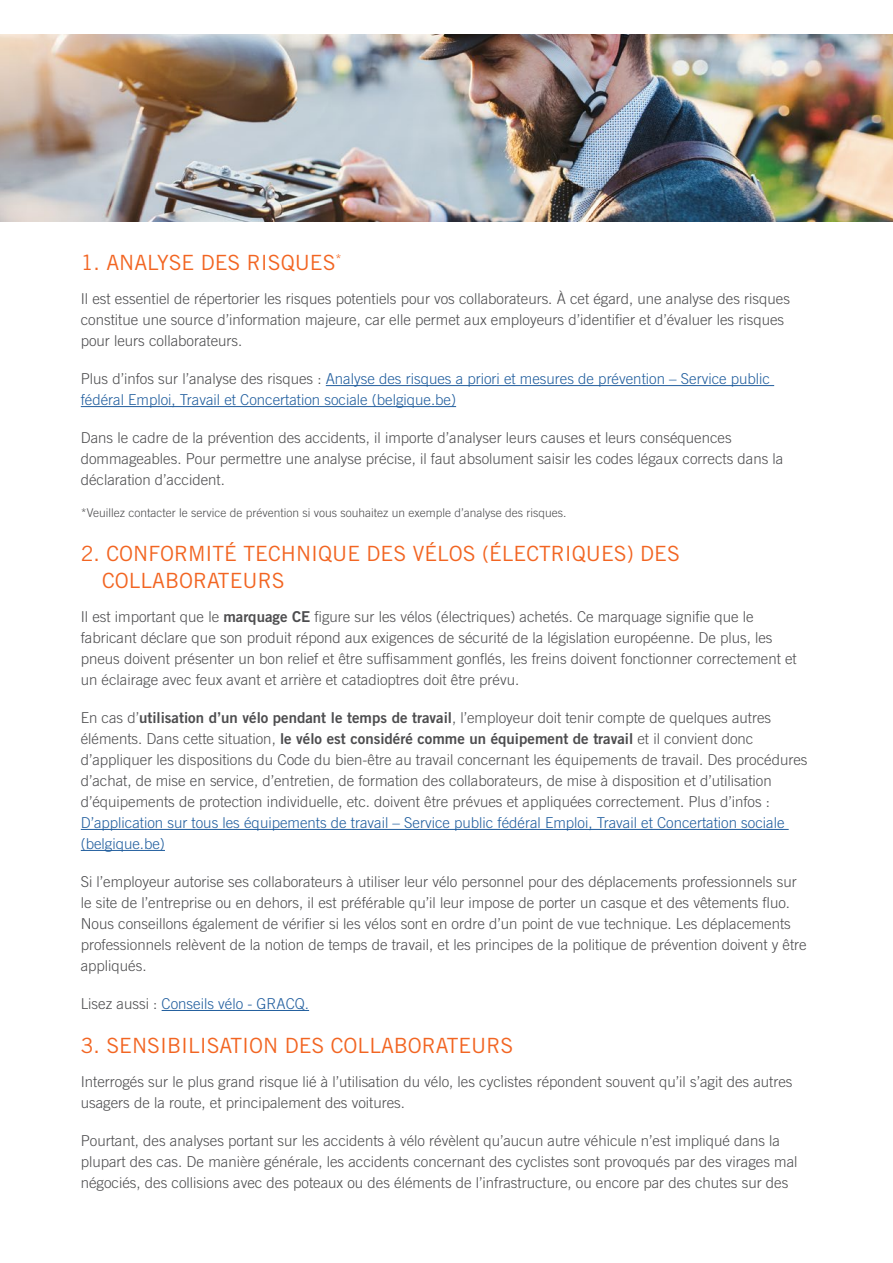
<style>
.page{position:relative;width:893px;height:1263px;background:#fff}
.page>*{position:absolute;margin:0;border:0;box-sizing:border-box;transform-origin:0 0}
.t1{font:21px/27px "Trade Gothic LT Std";color:#f26522}
.t2{font:300 15px/21px "Trade Gothic LT Std";color:#4d4d4f}
.t3{font:300 15px/21px "Trade Gothic LT Std";color:#215e9e}
.t4{font:300 12px "Trade Gothic LT Std";color:#4d4d4f}
.s1{color:#4d4d4f}
.s2{font-family:"Trade Gothic LT Std Bd 2";font-weight:400}
</style>
<div class="page">
<hr style="left:326px;top:385px;width:448px;height:1px;background:#215e9e">
<hr style="left:81px;top:406px;width:375px;height:1px;background:#215e9e">
<hr style="left:81px;top:829px;width:708px;height:1px;background:#215e9e">
<hr style="left:81px;top:850px;width:84px;height:1px;background:#215e9e">
<hr style="left:162px;top:1010px;width:147px;height:1px;background:#215e9e">
<img style="left:0;top:34px;width:893px;height:187px">
<h1 class="t1" style="left:81px;top:249px;width:262px">1. ANALYSE DES RISQUES<sup>*</sup></h1>
<p class="t2" style="left:81px;top:288px;width:711px">Il est essentiel de répertorier les risques potentiels pour vos collaborateurs. À cet égard, une analyse des risques constitue une source d’information majeure, car elle permet aux employeurs d’identifier et d’évaluer les risques pour leurs collaborateurs.</p>
<p class="t3" style="left:81px;top:368px;width:691px"><span class="s1">Plus d’infos sur l’analyse des risques :</span> Analyse des risques a priori et mesures de prévention – Service public fédéral Emploi, Travail et Concertation sociale (belgique.be)</p>
<p class="t2" style="left:81px;top:427px;width:704px">Dans le cadre de la prévention des accidents, il importe d’analyser leurs causes et leurs conséquences dommageables. Pour permettre une analyse précise, il faut absolument saisir les codes légaux corrects dans la déclaration d’accident.</p>
<p class="t4" style="left:81px;top:506px;width:487px">*Veuillez contacter le service de prévention si vous souhaitez un exemple d’analyse des risques.</p>
<h1 class="t1" style="left:102px;top:540px;width:579px;text-indent:-21px">2. CONFORMITÉ TECHNIQUE DES VÉLOS (ÉLECTRIQUES) DES<br>COLLABORATEURS</h1>
<p class="t2" style="left:81px;top:606px;width:717px">Il est important que le <span class="s2">marquage CE</span> figure sur les vélos (électriques) achetés. Ce marquage signifie que le fabricant déclare que son produit répond aux exigences de sécurité de la législation européenne. De plus, les pneus doivent présenter un bon relief et être suffisamment gonflés, les freins doivent fonctionner correctement et un éclairage avec feux avant et arrière et catadioptres doit être prévu.</p>
<p class="t2" style="left:81px;top:707px;width:728px">En cas d’<span class="s2">utilisation d’un vélo pendant le temps de travail</span>, l’employeur doit tenir compte de quelques autres éléments. Dans cette situation, <span class="s2">le vélo est considéré comme un équipement de travail</span> et il convient donc d’appliquer les dispositions du Code du bien-être au travail concernant les équipements de travail. Des procédures d’achat, de mise en service, d’entretien, de formation des collaborateurs, de mise à disposition et d’utilisation d’équipements de protection individuelle, etc. doivent être prévues et appliquées correctement. Plus d’infos :</p>
<p class="t3" style="left:81px;top:812px;width:705px">D’application sur tous les équipements de travail – Service public fédéral Emploi, Travail et Concertation sociale (belgique.be)</p>
<p class="t2" style="left:81px;top:871px;width:727px">Si l’employeur autorise ses collaborateurs à utiliser leur vélo personnel pour des déplacements professionnels sur le site de l’entreprise ou en dehors, il est préférable qu’il leur impose de porter un casque et des vêtements fluo.<br>Nous conseillons également de vérifier si les vélos sont en ordre d’un point de vue technique. Les déplacements professionnels relèvent de la notion de temps de travail, et les principes de la politique de prévention doivent y être appliqués.</p>
<p class="t3" style="left:81px;top:993px;width:230px"><span class="s1">Lisez aussi :</span> Conseils vélo - GRACQ.</p>
<h1 class="t1" style="left:81px;top:1032px;width:434px">3. SENSIBILISATION DES COLLABORATEURS</h1>
<p class="t2" style="left:81px;top:1071px;width:713px">Interrogés sur le plus grand risque lié à l’utilisation du vélo, les cyclistes répondent souvent qu’il s’agit des autres usagers de la route, et principalement des voitures.</p>
<p class="t2" style="left:81px;top:1130px;width:718px">Pourtant, des analyses portant sur les accidents à vélo révèlent qu’aucun autre véhicule n’est impliqué dans la plupart des cas. De manière générale, les accidents concernant des cyclistes sont provoqués par des virages mal négociés, des collisions avec des poteaux ou des éléments de l’infrastructure, ou encore par des chutes sur des</p>
</div>
